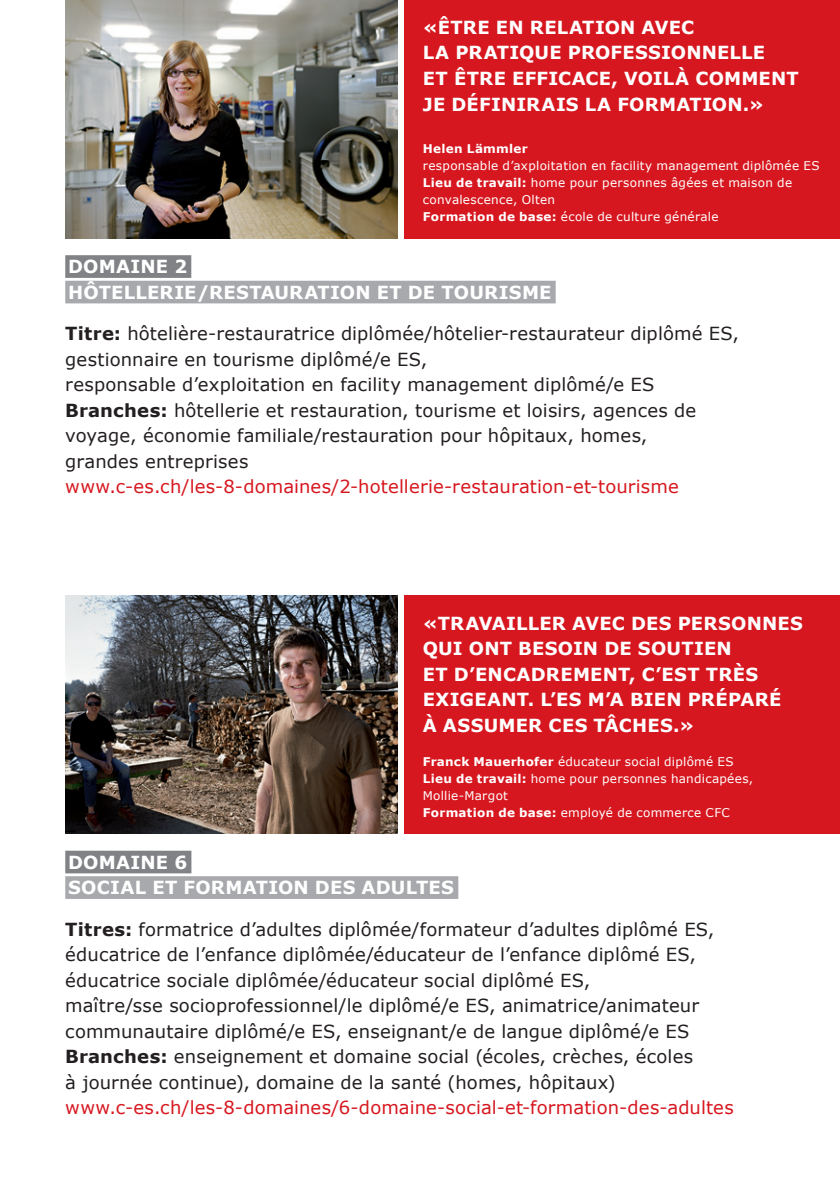
<style>
.page{position:relative;width:840px;height:1191px;background:#fff}
.page>*{position:absolute;margin:0;border:0;box-sizing:border-box;transform-origin:0 0}
.t1{font:18px/25.6px "Verdana";letter-spacing:.005em;color:#231f20}
.t2{font:700 18px/25.6px "Verdana";letter-spacing:.01em;color:#fff}
.t3{font:18px "Verdana";letter-spacing:.01em;color:#d7171f}
.t4{font:12px/17px "Verdana";letter-spacing:.025em;color:#fff}
.t5{font:700 12px "Verdana";letter-spacing:.025em;color:#fff}
.s1{font-weight:700}
.s2{font-weight:400;font-size:10px;color:#a8a9ad}
</style>
<div class="page">
<img style="left:65px;top:0;width:332px;height:238px">
<img style="left:65px;top:595px;width:332px;height:238px">
<div style="left:404px;top:0;width:435px;height:238px;background:#d7171f"></div>
<div style="left:404px;top:595px;width:435px;height:238px;background:#d7171f"></div>
<div style="left:65px;top:255px;width:126px;height:23px;background:#808285"></div>
<div style="left:65px;top:281px;width:490px;height:22px;background:#a8a9ad"></div>
<div style="left:65px;top:850px;width:126px;height:23px;background:#808285"></div>
<div style="left:65px;top:876px;width:393px;height:23px;background:#a8a9ad"></div>
<p class="t2" style="left:422px;top:14px;width:377px">«ÊTRE EN RELATION AVEC<br>LA PRATIQUE PROFESSIONNELLE<br>ET ÊTRE EFFICACE, VOILÀ COMMENT<br>JE DÉFINIRAIS LA FORMATION.»</p>
<p class="t5" style="left:422px;top:140px;width:106px">Helen Lämmler</p>
<p class="t4" style="left:422px;top:157px;width:398px">responsable d’axploitation en facility management diplômée ES <span class="s1">Lieu de travail:</span> home pour personnes âgées et maison de convalescence, Olten<br><span class="s1">Formation de base:</span> école de culture générale</p>
<p class="t2" style="left:68px;top:254px;width:484px">DOMAINE 2<br>HÔTELLERIE/RESTAURATION ET DE TOURISME</p>
<p class="t1" style="left:65px;top:321px;width:674px"><span class="s1">Titre:</span> hôtelière-restauratrice diplômée/hôtelier-restaurateur diplômé ES, gestionnaire en tourisme diplômé/e ES,<br>responsable d’exploitation en facility management diplômé/e ES <span class="s1">Branches:</span> hôtellerie et restauration, tourisme et loisirs, agences de voyage, économie familiale/restauration pour hôpitaux, homes,<br>grandes entreprises</p>
<p class="t3" style="left:65px;top:474px;width:614px">www.c-es.ch/les-8-domaines/2-hotellerie-restauration-et-tourisme</p>
<p class="t2" style="left:422px;top:610px;width:381px">«TRAVAILLER AVEC DES PERSONNES<br>QUI ONT BESOIN DE SOUTIEN<br>ET D’ENCADREMENT, C’EST TRÈS<br>EXIGEANT. L’ES M’A BIEN PRÉPARÉ<br>À ASSUMER CES TÂCHES.»</p>
<p class="t4" style="left:422px;top:752px;width:331px"><span class="s1">Franck Mauerhofer</span> éducateur social diplômé ES <span class="s1">Lieu de travail:</span> home pour personnes handicapées, Mollie--Margot<br><span class="s1">Formation de base:</span> employé de commerce CFC</p>
<p class="t2" style="left:68px;top:849px;width:391px">DOMAINE 6<br>SOCIAL ET FORMATION DES ADULTES<span class="s2">!</span></p>
<p class="t1" style="left:65px;top:916px;width:650px"><span class="s1">Titres:</span> formatrice d’adultes diplômée/formateur d’adultes diplômé ES, éducatrice de l’enfance diplômée/éducateur de l’enfance diplômé ES, éducatrice sociale diplômée/éducateur social diplômé ES,<br>maître/sse socioprofessionnel/le diplômé/e ES, animatrice/animateur communautaire diplômé/e ES, enseignant/e de langue diplômé/e ES <span class="s1">Branches:</span> enseignement et domaine social (écoles, crèches, écoles<br>à journée continue), domaine de la santé (homes, hôpitaux)</p>
<p class="t3" style="left:65px;top:1095px;width:669px">www.c-es.ch/les-8-domaines/6-domaine-social-et-formation-des-adultes</p>
</div>
